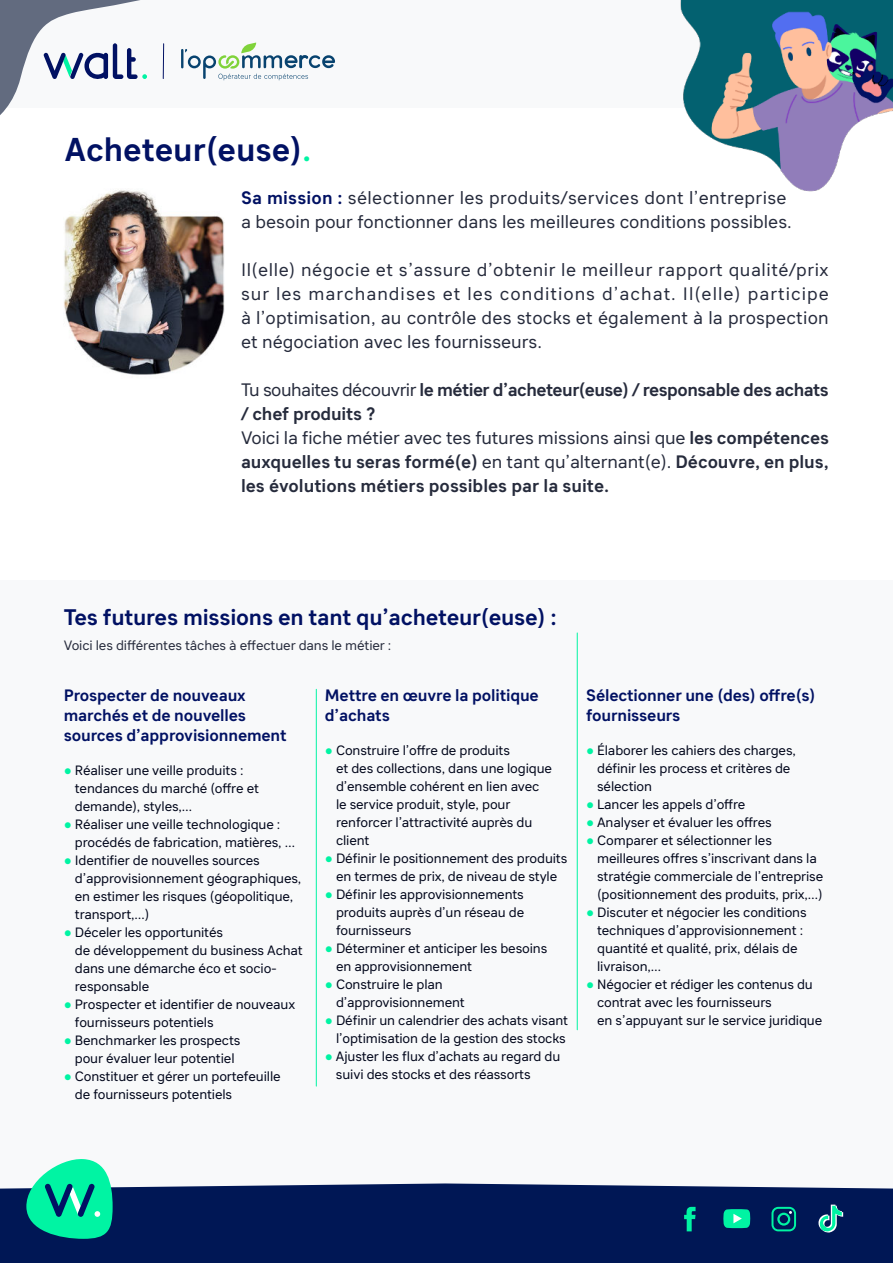
<style>
.page{position:relative;width:893px;height:1263px;background:#fff}
.page>*{position:absolute;margin:0;border:0;box-sizing:border-box;transform-origin:0 0}
.t1{font:700 33px "Sebino";color:#011163}
.t2{font:700 22.5px "Sebino";letter-spacing:-.01em;color:#011163}
.t3{font:18px/24px "Sebino";color:#262b3c}
.t4{font:700 18px/24px "Sebino";letter-spacing:-.005em;color:#262b3c}
.t5{font:700 16.5px/19.8px "Sebino";letter-spacing:-.01em;color:#011163}
.t6{font:13.5px/18px "Sebino";letter-spacing:-.01em;color:#00051a}
.t7{font:13.5px "Sebino";letter-spacing:-.01em;color:#262b3c}
.s1{color:#00f4a3}
.s2{font-weight:700;color:#011163}
.s3{font-weight:400}
.s4{font-family:"Impact";color:#00f4a3}
</style>
<div class="page">
<div style="left:0;top:0;width:893px;height:107px;background:#f8f9fa"></div>
<div style="left:0;top:580px;width:893px;height:651px;background:#f8f9fa"></div>
<div style="left:0;top:1183px;width:893px;height:80px;background:#001755"></div>
<img style="left:680px;top:0;width:213px;height:192px">
<svg style="left:26px;top:1159px;width:87px;height:80px"></svg>
<svg style="left:684px;top:1207px;width:12px;height:24px"></svg>
<svg style="left:771px;top:1207px;width:25px;height:24px"></svg>
<svg style="left:818px;top:1204px;width:25px;height:28px"></svg>
<svg style="left:723px;top:1209px;width:27px;height:19px"></svg>
<svg style="left:0;top:0;width:335px;height:115px"></svg>
<img style="left:64px;top:190px;width:160px;height:185px">
<hr style="left:316px;top:689px;width:1px;height:397px;background:#00f4a3">
<hr style="left:577px;top:633px;width:1px;height:397px;background:#00f4a3">
<h1 class="t1" style="left:65px;top:136px;width:248px">Acheteur(euse)<span class="s1">.</span></h1>
<h3 class="t3" style="left:241px;top:186px;width:552px"><span class="s2">Sa mission :</span> sélectionner les produits/services dont l’entreprise a besoin pour fonctionner dans les meilleures conditions possibles.</h3>
<p class="t3" style="left:241px;top:258px;width:589px;text-align:justify">Il(elle) négocie et s’assure d’obtenir le meilleur rapport qualité/prix sur les marchandises et les conditions d’achat. Il(elle) participe à l’optimisation, au contrôle des stocks et également à la prospection et négociation avec les fournisseurs.</p>
<p class="t4" style="left:241px;top:380px;width:589px"><span class="s3">Tu souhaites découvrir</span> le métier d’acheteur(euse) / responsable des achats / chef produits ?<br><span class="s3">Voici la fiche métier avec tes futures missions ainsi que</span> les compétences auxquelles tu seras formé(e) <span class="s3">en tant qu’alternant(e).</span> Découvre, en plus, les évolutions métiers possibles par la suite.</p>
<h2 class="t2" style="left:64px;top:608px;width:494px">Tes futures missions en tant qu’acheteur(euse) :</h2>
<p class="t7" style="left:64px;top:638px;width:329px">Voici les différentes tâches à effectuer dans le métier :</p>
<p class="t5" style="left:64px;top:687px;width:224px">Prospecter de nouveaux marchés et de nouvelles sources d’approvisionnement</p>
<p class="t6" style="left:75px;top:762px;width:186px;text-indent:-11px"><span class="s4">●</span> Réaliser une veille produits : tendances du marché (offre et demande), styles,…</p>
<p class="t6" style="left:75px;top:816px;width:222px;text-indent:-11px"><span class="s4">●</span> Réaliser une veille technologique : procédés de fabrication, matières, …</p>
<p class="t6" style="left:75px;top:852px;width:228px;text-indent:-11px"><span class="s4">●</span> Identifier de nouvelles sources d’approvisionnement géographiques, en estimer les risques (géopolitique, transport,…)</p>
<p class="t6" style="left:75px;top:924px;width:229px;text-indent:-11px"><span class="s4">●</span> Déceler les opportunités<br>de développement du business Achat dans une démarche éco et socio&shy;responsable</p>
<p class="t6" style="left:75px;top:996px;width:222px;text-indent:-11px"><span class="s4">●</span> Prospecter et identifier de nouveaux fournisseurs potentiels</p>
<p class="t6" style="left:64px;top:1032px;width:178px;text-align:center"><span class="s4">●</span> Benchmarker les prospects pour évaluer leur potentiel</p>
<p class="t6" style="left:75px;top:1068px;width:207px;text-indent:-11px"><span class="s4">●</span> Constituer et gérer un portefeuille de fournisseurs potentiels</p>
<p class="t5" style="left:325px;top:687px;width:215px">Mettre en œuvre la politique d’achats</p>
<p class="t6" style="left:336px;top:742px;width:218px;text-indent:-11px"><span class="s4">●</span> Construire l’offre de produits<br>et des collections, dans une logique d’ensemble cohérent en lien avec le service produit, style, pour renforcer l’attractivité auprès du client</p>
<p class="t6" style="left:325px;top:850px;width:244px;text-align:center"><span class="s4">●</span> Définir le positionnement des produits en termes de prix, de niveau de style</p>
<p class="t6" style="left:336px;top:886px;width:190px;text-align:justify;text-indent:-11px"><span class="s4">●</span> Définir les approvisionnements produits auprès d’un réseau de fournisseurs</p>
<p class="t6" style="left:336px;top:940px;width:213px;text-indent:-11px"><span class="s4">●</span> Déterminer et anticiper les besoins en approvisionnement</p>
<p class="t6" style="left:336px;top:976px;width:130px;text-indent:-11px"><span class="s4">●</span> Construire le plan d’approvisionnement</p>
<p class="t6" style="left:325px;top:1012px;width:245px;text-align:right"><span class="s4">●</span> Définir un calendrier des achats visant l’optimisation de la gestion des stocks</p>
<p class="t6" style="left:336px;top:1048px;width:226px;text-indent:-11px"><span class="s4">●</span> Ajuster les flux d’achats au regard du suivi des stocks et des réassorts</p>
<p class="t5" style="left:586px;top:686px;width:231px">Sélectionner une (des) offre(s) fournisseurs</p>
<p class="t6" style="left:597px;top:742px;width:200px;text-indent:-11px"><span class="s4">●</span> Élaborer les cahiers des charges, définir les process et critères de sélection</p>
<p class="t6" style="left:586px;top:796px;width:161px"><span class="s4">●</span> Lancer les appels d’offre</p>
<p class="t6" style="left:586px;top:814px;width:187px"><span class="s4">●</span> Analyser et évaluer les offres</p>
<p class="t6" style="left:597px;top:832px;width:228px;text-indent:-11px"><span class="s4">●</span> Comparer et sélectionner les meilleures offres s’inscrivant dans la stratégie commerciale de l’entreprise (positionnement des produits, prix,…)</p>
<p class="t6" style="left:597px;top:904px;width:211px;text-indent:-11px"><span class="s4">●</span> Discuter et négocier les conditions techniques d’approvisionnement : quantité et qualité, prix, délais de livraison,…</p>
<p class="t6" style="left:597px;top:976px;width:227px;text-indent:-11px"><span class="s4">●</span> Négocier et rédiger les contenus du contrat avec les fournisseurs<br>en s’appuyant sur le service juridique</p>
</div>
